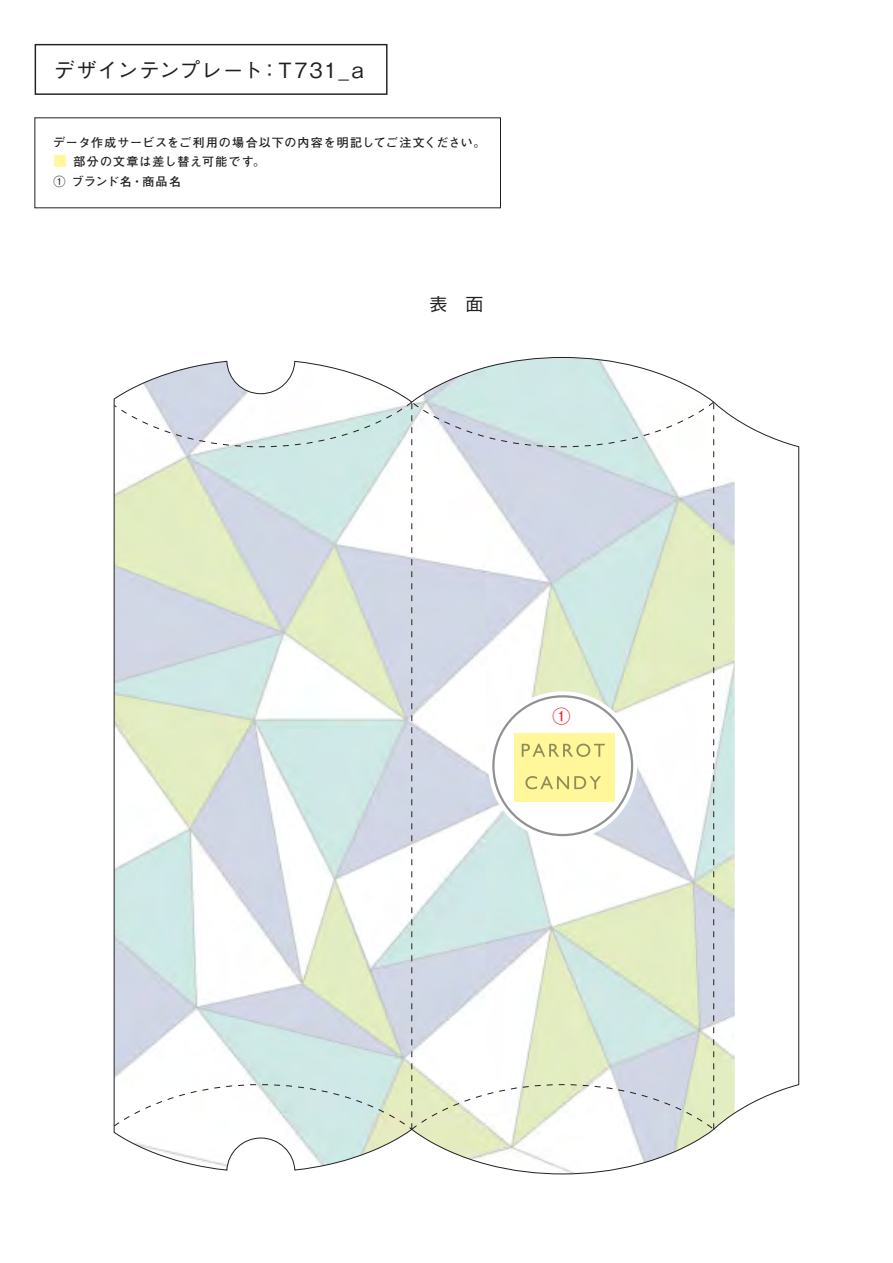
<style>
.page{position:relative;width:893px;height:1263px;background:#fff}
.page>*{position:absolute;margin:0;border:0;box-sizing:border-box;transform-origin:0 0}
.t1{font:500 21px "Gothic BBB Pro";letter-spacing:.04em;color:#231f20}
.t2{font:500 18px "Gothic BBB Pro";color:#231f20}
.t3{font:700 18px "Futo Go B101 Pro";color:#ee1d23}
.t4{font:700 12px/19.5px "Futo Go B101 Pro";letter-spacing:.08em;color:#231f20}
.s1{font-size:13.5px;color:#fff79a}
</style>
<div class="page">
<div style="left:35px;top:44px;width:352px;height:51px;border:1px solid #231f20"></div>
<svg style="left:113px;top:357px;width:686px;height:817px"></svg>
<svg style="left:113px;top:401px;width:602px;height:729px"></svg>
<div style="left:514px;top:733px;width:101px;height:68px;background:#fff79a"></div>
<h1 class="t1" style="left:54px;top:53px;width:311px">デザインテンプレート：T731_a</h1>
<p class="t4" style="left:53px;top:131px;width:434px">データ作成サービスをご利用の場合以下の内容を明記してご注文ください。</p>
<p class="t4" style="left:53px;top:150px;width:213px"><span class="s1">■</span> 部分の文章は差し替え可能です。<br>① ブランド名・商品名</p>
<h2 class="t2" style="left:429px;top:290px;width:55px">表 面</h2>
<h2 class="t3" style="left:552px;top:702px;width:19px">①</h2>
</div>
